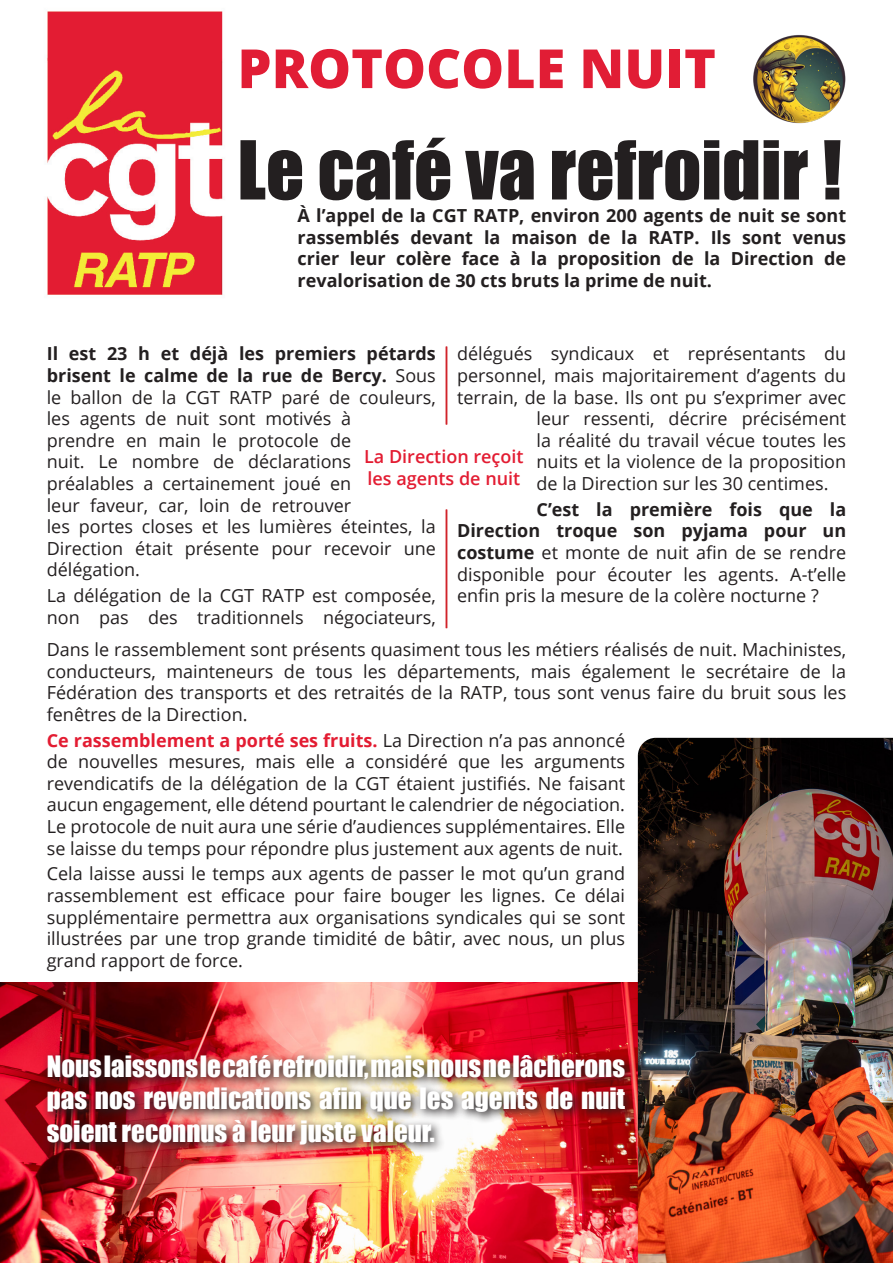
<style>
.page{position:relative;width:893px;height:1263px;background:#fff}
.page>*{position:absolute;margin:0;border:0;box-sizing:border-box;transform-origin:0 0}
.t1{font:75px "Impact";color:#231f20}
.t2{font:800 54px "Open Sans";color:#e11d35}
.t3{font:27px/32.4px "Impact";color:#fff;text-align:justify}
.t4{font:18px/21.6px "Open Sans";color:#231f20;text-align:justify}
.t5{font:700 18px/21.6px "Open Sans";color:#231f20;text-align:justify}
.t6{font:600 18px/21.6px "Open Sans";color:#e31c32}
.s1{font-weight:700}
.s2{font-weight:700;color:#e31c32}
</style>
<div class="page">
<img style="left:0;top:982px;width:638px;height:281px">
<hr style="left:446px;top:347px;width:1px;height:77px;background:#d1232a">
<hr style="left:446px;top:509px;width:1px;height:119px;background:#d1232a">
<img style="left:47px;top:11px;width:176px;height:284px">
<img style="left:753px;top:34px;width:93px;height:90px">
<img style="left:638px;top:738px;width:255px;height:525px">
<div style="left:42px;top:1049px;width:595px;height:107px;background:#231f20;opacity:.94"></div>
<p class="t2" style="left:237px;top:27px;width:480px">PROTOCOLE NUIT</p>
<p class="t1" style="left:237px;top:112px;width:606px">Le café va refroidir !</p>
<p class="t5" style="left:298px;top:204px;width:550px">À l’appel de la CGT RATP, environ 200 agents de nuit se sont rassemblés devant la maison de la RATP. Ils sont venus crier leur colère face à la proposition de la Direction de revalorisation de 30 cts bruts la prime de nuit.</p>
<p class="t4" style="left:47px;top:343px;width:391px;text-align:left"><span class="s1">Il est 23 h et déjà les premiers pétards brisent le calme de la rue de Bercy.</span> Sous le ballon de la CGT RATP paré de couleurs, les agents de nuit sont motivés à<br>prendre en main le protocole de<br>nuit. Le nombre de déclarations préalables a certainement joué en<br>leur faveur, car, loin de retrouver<br>les portes closes et les lumières éteintes, la Direction était présente pour recevoir une délégation.</p>
<p class="t4" style="left:47px;top:584px;width:391px">La délégation de la CGT RATP est composée, non pas des traditionnels négociateurs,</p>
<p class="t4" style="left:457px;top:343px;width:391px">délégués syndicaux et représentants du</p>
<p class="t4" style="left:457px;top:364px;width:391px">personnel, mais majoritairement d’agents du</p>
<p class="t4" style="left:457px;top:386px;width:391px">terrain, de la base. Ils ont pu s’exprimer avec</p>
<p class="t4" style="left:537px;top:407px;width:311px">leur ressenti, décrire précisément</p>
<p class="t4" style="left:537px;top:429px;width:311px">la réalité du travail vécue toutes les</p>
<p class="t4" style="left:537px;top:451px;width:311px">nuits et la violence de la proposition</p>
<p class="t4" style="left:537px;top:472px;width:293px">de la Direction sur les 30 centimes.</p>
<p class="t4" style="left:457px;top:498px;width:391px;text-indent:79px"><span class="s1">C’est la première fois que la Direction troque son pyjama pour un costume</span> et monte de nuit afin de se rendre disponible pour écouter les agents. A-t’elle enfin pris la mesure de la colère nocturne ?</p>
<p class="t6" style="left:364px;top:445px;width:161px">La Direction reçoit les agents de nuit</p>
<p class="t4" style="left:47px;top:638px;width:801px">Dans le rassemblement sont présents quasiment tous les métiers réalisés de nuit. Machinistes, conducteurs, mainteneurs de tous les départements, mais également le secrétaire de la Fédération des transports et des retraités de la RATP, tous sont venus faire du bruit sous les fenêtres de la Direction.</p>
<p class="t4" style="left:47px;top:729px;width:580px"><span class="s2">Ce rassemblement a porté ses fruits.</span> La Direction n’a pas annoncé de nouvelles mesures, mais elle a considéré que les arguments revendicatifs de la délégation de la CGT étaient justifiés. Ne faisant aucun engagement, elle détend pourtant le calendrier de négociation.<br>Le protocole de nuit aura une série d’audiences supplémentaires. Elle se laisse du temps pour répondre plus justement aux agents de nuit.</p>
<p class="t4" style="left:47px;top:863px;width:580px">Cela laisse aussi le temps aux agents de passer le mot qu’un grand rassemblement est efficace pour faire bouger les lignes. Ce délai supplémentaire permettra aux organisations syndicales qui se sont illustrées par une trop grande timidité de bâtir, avec nous, un plus grand rapport de force.</p>
<p class="t3" style="left:47px;top:1049px;width:580px">Nous laissons le café refroidir, mais nous ne lâcherons pas nos revendications afin que les agents de nuit soient reconnus à leur juste valeur.</p>
</div>
